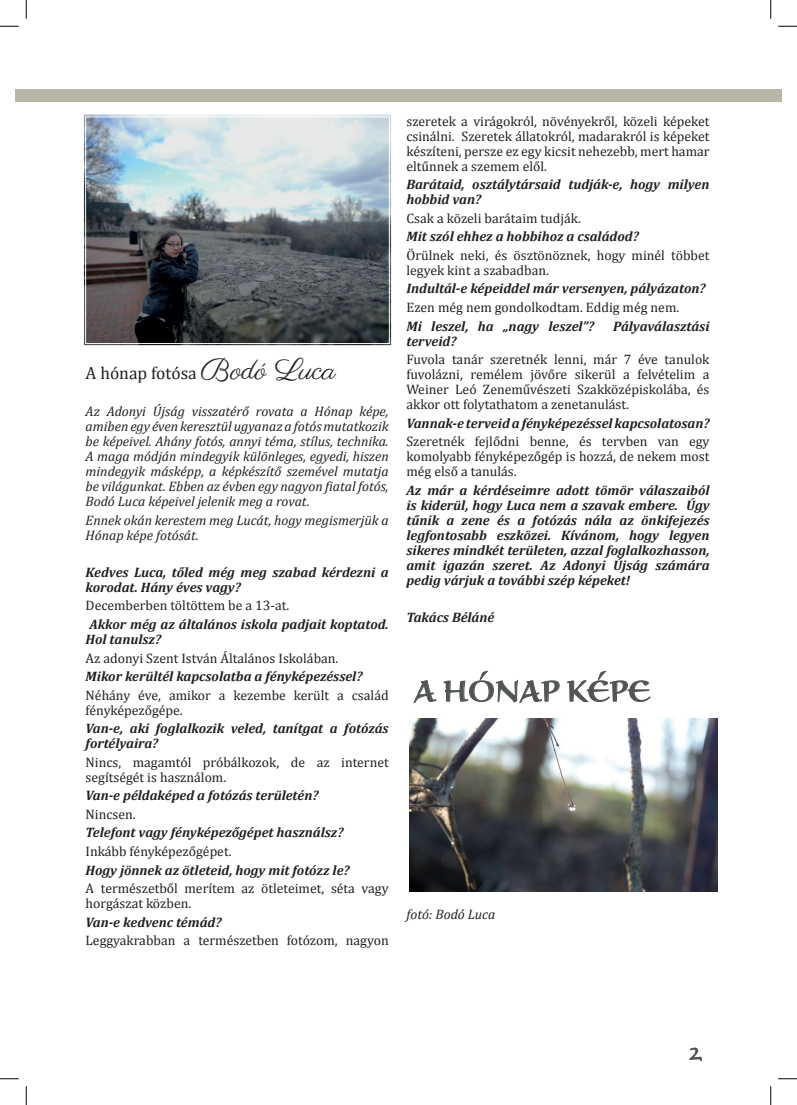
<style>
.page{position:relative;width:797px;height:1105px;background:#fff}
.page>*{position:absolute;margin:0;border:0;box-sizing:border-box;transform-origin:0 0}
.t1{font:30px "Braganza SCITC";color:#515455}
.t2{font:17.5px "Cambria";color:#231f20}
.t3{font:13.75px/15px "Cambria";color:#231f20}
.t4{font:italic 700 13.75px/15px "Cambria";color:#231f20}
.t5{font:italic 13.75px/15px "Cambria";color:#231f20;text-align:justify}
.s1{font-family:"Parisienne";font-size:30px}
</style>
<div class="page">
<div style="left:16px;top:89px;width:754px;height:13px;background:#b9b6a7"></div>
<svg style="left:689px;top:1047px;width:13px;height:14px"></svg>
<div style="left:770px;top:89px;width:11px;height:13px;background:#b9b6a7"></div>
<svg style="left:87px;top:118px;width:301px;height:224px;background:#7d858a"></svg>
<div style="left:83px;top:114px;width:309px;height:232px;border:1px solid #fff"></div>
<div style="left:85px;top:116px;width:305px;height:228px;border:1px solid #fff"></div>
<img style="left:409px;top:718px;width:308px;height:174px">
<svg style="left:413px;top:680px;width:24px;height:24px"></svg>
<svg style="left:443px;top:670px;width:117px;height:34px"></svg>
<svg style="left:567px;top:670px;width:84px;height:32px"></svg>
<svg style="left:0;top:25px;width:19px;height:2px"></svg>
<svg style="left:778px;top:25px;width:19px;height:2px"></svg>
<svg style="left:0;top:1078px;width:19px;height:1px"></svg>
<svg style="left:778px;top:1078px;width:19px;height:1px"></svg>
<svg style="left:25px;top:0;width:2px;height:19px"></svg>
<svg style="left:25px;top:1086px;width:2px;height:19px"></svg>
<svg style="left:770px;top:0;width:1px;height:19px"></svg>
<svg style="left:770px;top:1086px;width:1px;height:19px"></svg>
<p class="t2" style="left:86px;top:363px;width:252px">A hónap fotósa <span class="s1">Bodó Luca</span></p>
<p class="t5" style="left:86px;top:403px;width:304px">Az Adonyi Újság visszatérő rovata a Hónap képe, amiben egy éven keresztül ugyanaz a fotós mutatkozik be képeivel. Ahány fotós, annyi téma, stílus, technika.<br>A maga módján mindegyik különleges, egyedi, hiszen mindegyik másképp, a képkészítő szemével mutatja be világunkat. Ebben az évben egy nagyon fiatal fotós, Bodó Luca képeivel jelenik meg a rovat.</p>
<p class="t5" style="left:86px;top:512px;width:304px">Ennek okán kerestem meg Lucát, hogy megismerjük a<br>Hónap képe fotósát.</p>
<p class="t4" style="left:86px;top:564px;width:304px">Kedves Luca, tőled még meg szabad kérdezni a korodat. Hány éves vagy?</p>
<p class="t3" style="left:86px;top:598px;width:205px">Decemberben töltöttem be a 13-at.</p>
<p class="t4" style="left:86px;top:616px;width:304px">Akkor még az általános iskola padjait koptatod.<br>Hol tanulsz?</p>
<p class="t3" style="left:86px;top:650px;width:254px">Az adonyi Szent István Általános Iskolában.</p>
<p class="t4" style="left:86px;top:668px;width:278px">Mikor kerültél kapcsolatba a fényképezéssel?</p>
<p class="t3" style="left:86px;top:687px;width:304px">Néhány éve, amikor a kezembe került a család fényképezőgépe.</p>
<p class="t4" style="left:86px;top:721px;width:304px">Van-e, aki foglalkozik veled, tanítgat a fotózás fortélyaira?</p>
<p class="t3" style="left:86px;top:754px;width:304px">Nincs, magamtól próbálkozok, de az internet segítségét is használom.</p>
<p class="t4" style="left:86px;top:788px;width:234px">Van-e példaképed a fotózás területén?</p>
<p class="t3" style="left:86px;top:807px;width:52px">Nincsen.</p>
<p class="t4" style="left:86px;top:825px;width:259px">Telefont vagy fényképezőgépet használsz?</p>
<p class="t3" style="left:86px;top:844px;width:148px">Inkább fényképezőgépet.</p>
<p class="t4" style="left:86px;top:862px;width:265px">Hogy jönnek az ötleteid, hogy mit fotózz le?</p>
<p class="t3" style="left:86px;top:881px;width:304px">A természetből merítem az ötleteimet, séta vagy horgászat közben.</p>
<p class="t4" style="left:86px;top:914px;width:137px">Van-e kedvenc témád?</p>
<p class="t3" style="left:86px;top:933px;width:304px">Leggyakrabban a természetben fotózom, nagyon</p>
<p class="t3" style="left:406px;top:113px;width:304px;text-align:justify">szeretek a virágokról, növényekről, közeli képeket csinálni. Szeretek állatokról, madarakról is képeket készíteni, persze ez egy kicsit nehezebb, mert hamar eltűnnek a szemem elől.</p>
<p class="t4" style="left:406px;top:177px;width:304px">Barátaid, osztálytársaid tudják-e, hogy milyen hobbid van?</p>
<p class="t3" style="left:406px;top:210px;width:176px">Csak a közeli barátaim tudják.</p>
<p class="t4" style="left:406px;top:229px;width:234px">Mit szól ehhez a hobbihoz a családod?</p>
<p class="t3" style="left:406px;top:248px;width:304px">Örülnek neki, és ösztönöznek, hogy minél többet legyek kint a szabadban.</p>
<p class="t4" style="left:406px;top:281px;width:300px">Indultál-e képeiddel már versenyen, pályázaton?</p>
<p class="t3" style="left:406px;top:300px;width:274px">Ezen még nem gondolkodtam. Eddig még nem.</p>
<p class="t4" style="left:406px;top:318px;width:189px">Mi leszel, ha „nagy leszel”?</p>
<p class="t4" style="left:613px;top:318px;width:98px">Pályaválasztási</p>
<p class="t4" style="left:406px;top:333px;width:51px">terveid?</p>
<p class="t3" style="left:406px;top:352px;width:304px;text-align:justify">Fuvola tanár szeretnék lenni, már 7 éve tanulok fuvolázni, remélem jövőre sikerül a felvételim a Weiner Leó Zeneművészeti Szakközépiskolába, és akkor ott folytathatom a zenetanulást.</p>
<p class="t4" style="left:406px;top:415px;width:304px">Vannak-e terveid a fényképezéssel kapcsolatosan?</p>
<p class="t3" style="left:406px;top:434px;width:304px;text-align:justify">Szeretnék fejlődni benne, és tervben van egy komolyabb fényképezőgép is hozzá, de nekem most még első a tanulás.</p>
<p class="t4" style="left:406px;top:482px;width:304px;text-align:justify">Az már a kérdéseimre adott tömör válaszaiból is kiderül, hogy Luca nem a szavak embere. Úgy tűnik a zene és a fotózás nála az önkifejezés legfontosabb eszközei. Kívánom, hogy legyen sikeres mindkét területen, azzal foglalkozhasson, amit igazán szeret. Az Adonyi Újság számára pedig várjuk a további szép képeket!</p>
<p class="t4" style="left:406px;top:609px;width:89px">Takács Béláné</p>
<h1 class="t1" style="left:414px;top:673px;width:237px">A HÓNAP KÉPE</h1>
<p class="t5" style="left:406px;top:906px;width:90px">fotó: Bodó Luca</p>
</div>
